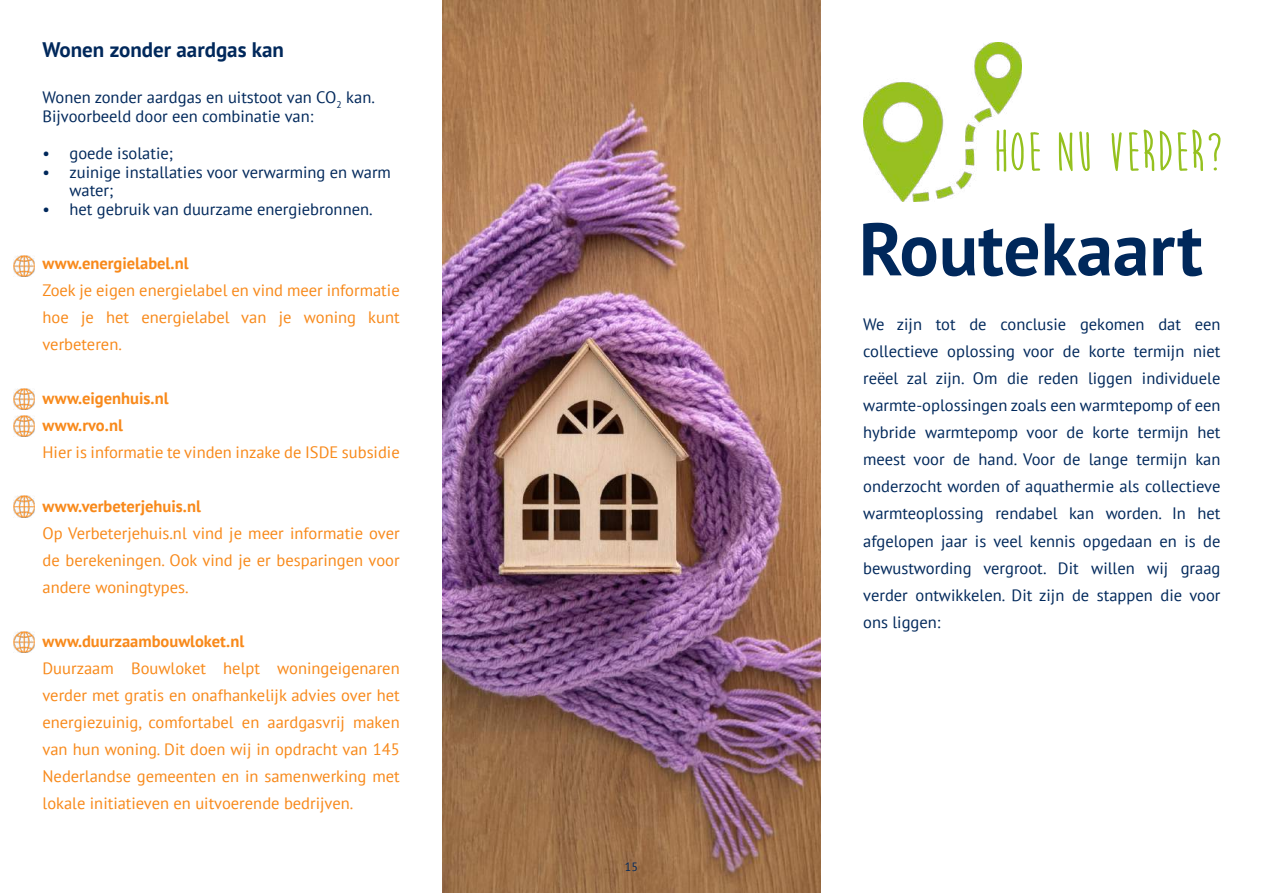
<style>
.page{position:relative;width:1263px;height:893px;background:#fff}
.page>*{position:absolute;margin:0;border:0;box-sizing:border-box;transform-origin:0 0}
.t1{font:700 74.1px "PT Sans";color:#00285b}
.t2{font:700 55.95px "Moon Flower";color:#95c11f}
.t3{font:700 21px "PT Sans";color:#00285b}
.t4{font:16.5px/27px "PT Sans";color:#00285b}
.t5{font:16.5px/27px "PT Sans";color:#f8891a;text-align:justify}
.t6{font:700 16.5px/27px "PT Sans";color:#f8891a}
.t7{font:12px "PT Sans";color:#00285b}
</style>
<div class="page">
<img style="left:442px;top:0;width:379px;height:893px">
<img style="left:13px;top:496px;width:21px;height:21px">
<img style="left:13px;top:632px;width:21px;height:21px">
<img style="left:13px;top:388px;width:21px;height:21px">
<img style="left:13px;top:255px;width:21px;height:21px">
<img style="left:13px;top:415px;width:21px;height:21px">
<img style="left:863px;top:43px;width:159px;height:158px">
<p class="t3" style="left:43px;top:41px;width:243px">Wonen zonder aardgas kan</p>
<p class="t4" style="left:43px;top:88px;width:334px;line-height:20px">Wonen zonder aardgas en uitstoot van CO<sub>2</sub> kan.<br>Bijvoorbeeld door een combinatie van:</p>
<p class="t4" style="left:43px;top:142px;width:132px">• goede isolatie;</p>
<p class="t4" style="left:70px;top:164px;width:323px;line-height:18.5px;text-indent:-27px">• zuinige installaties voor verwarming en warm water;</p>
<p class="t4" style="left:43px;top:197px;width:332px">• het gebruik van duurzame energiebronnen.</p>
<p class="t6" style="left:43px;top:251px;width:148px">www.energielabel.nl</p>
<p class="t5" style="left:43px;top:278px;width:359px">Zoek je eigen energielabel en vind meer informatie hoe je het energielabel van je woning kunt verbeteren.</p>
<p class="t6" style="left:43px;top:386px;width:128px">www.eigenhuis.nl www.rvo.nl</p>
<p class="t5" style="left:43px;top:440px;width:359px">Hier is informatie te vinden inzake de ISDE subsidie</p>
<p class="t6" style="left:43px;top:494px;width:160px">www.verbeterjehuis.nl</p>
<p class="t5" style="left:43px;top:521px;width:359px">Op Verbeterjehuis.nl vind je meer informatie over de berekeningen. Ook vind je er besparingen voor andere woningtypes.</p>
<p class="t6" style="left:43px;top:629px;width:203px">www.duurzaambouwloket.nl</p>
<p class="t5" style="left:43px;top:656px;width:359px">Duurzaam Bouwloket helpt woningeigenaren verder met gratis en onafhankelijk advies over het energiezuinig, comfortabel en aardgasvrij maken van hun woning. Dit doen wij in opdracht van 145<br>Nederlandse gemeenten en in samenwerking met lokale initiatieven en uitvoerende bedrijven.</p>
<p class="t7" style="left:625px;top:862px;width:15px">15</p>
<h2 class="t2" style="left:992px;top:131px;width:232px">Hoe nu verder?</h2>
<h1 class="t1" style="left:859px;top:220px;width:345px">Routekaart</h1>
<p class="t4" style="left:863px;top:313px;width:359px;text-align:justify">We zijn tot de conclusie gekomen dat een collectieve oplossing voor de korte termijn niet reëel zal zijn. Om die reden liggen individuele warmte-oplossingen zoals een warmtepomp of een hybride warmtepomp voor de korte termijn het meest voor de hand. Voor de lange termijn kan onderzocht worden of aquathermie als collectieve warmteoplossing rendabel kan worden. In het afgelopen jaar is veel kennis opgedaan en is de bewustwording vergroot. Dit willen wij graag verder ontwikkelen. Dit zijn de stappen die voor ons liggen:</p>
</div>
